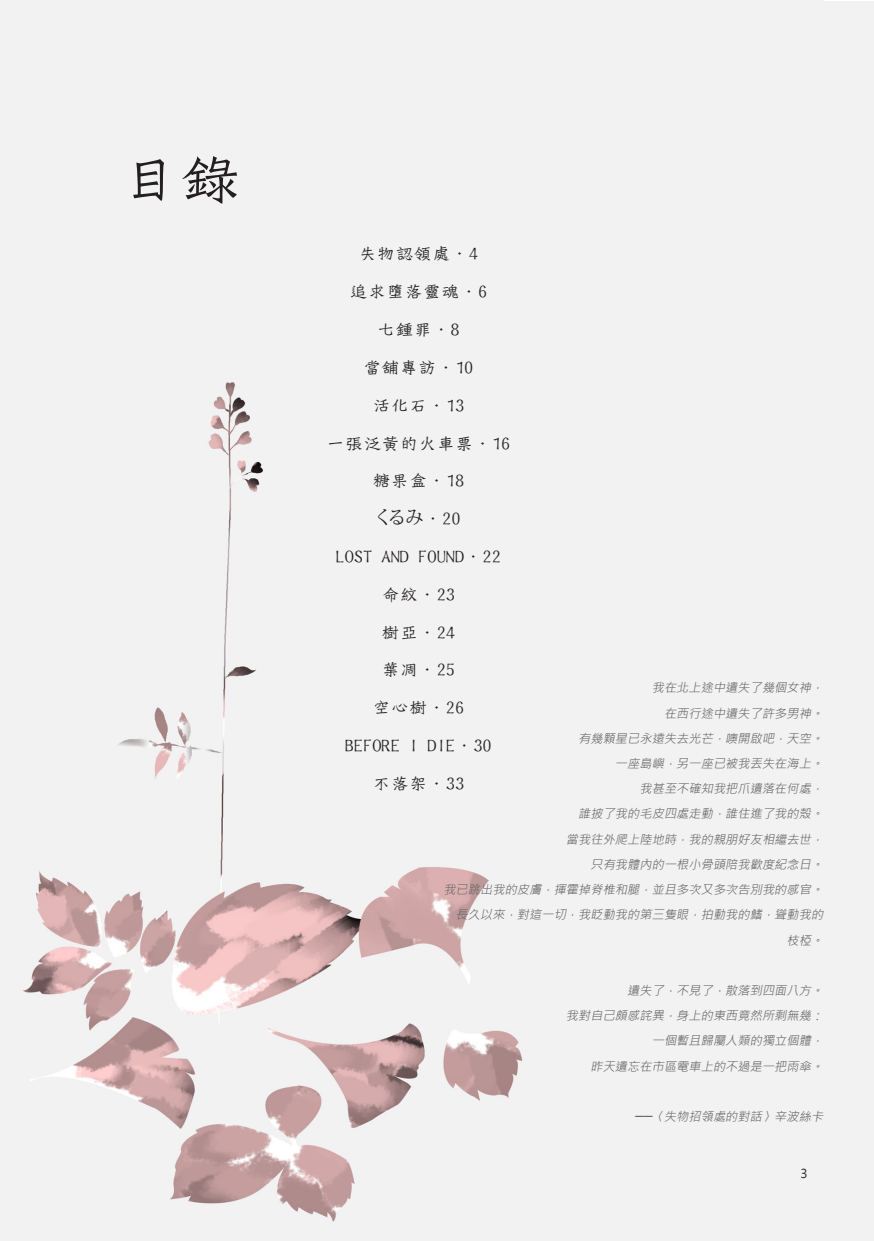
<style>
.page{position:relative;width:874px;height:1241px;background:#fff}
.page>*{position:absolute;margin:0;border:0;box-sizing:border-box;transform-origin:0 0}
.t1{font:61.25px "DF Tie Xian W3 WIN BF";color:#231f20}
.t2{font:18.38px "DF Tie Xian W3 WIN BF";color:#231f20}
.t3{font:18.38px "Koz Min Pr 6 N";color:#231f20}
.t4{font:italic 12.25px/25.2px "Microsoft Jheng Hei";color:#686868;text-align:right}
.t5{font:12.25px "Microsoft Jheng Hei";color:#231f20}
.s1{font-family:"DF Tie Xian W3 WIN BF"}
</style>
<div class="page">
<div style="left:815px;top:1px;width:58px;height:1239px;background:#f2f2f2"></div>
<img style="left:0;top:0;width:823px;height:1240px">
<p class="t1" style="left:119px;top:148px;width:124px">目錄</p>
<p class="t2" style="left:358px;top:244px;width:121px">失物認領處．4</p>
<p class="t2" style="left:349px;top:282px;width:139px">追求墮落靈魂．6</p>
<p class="t2" style="left:377px;top:320px;width:84px">七鍾罪．8</p>
<p class="t2" style="left:363px;top:358px;width:112px">當舖專訪．10</p>
<p class="t2" style="left:372px;top:396px;width:93px">活化石．13</p>
<p class="t2" style="left:326px;top:433px;width:185px">一張泛黃的火車票．16</p>
<p class="t2" style="left:372px;top:471px;width:93px">糖果盒．18</p>
<p class="t3" style="left:374px;top:507px;width:88px">くるみ<span class="s1">．20</span></p>
<p class="t2" style="left:335px;top:547px;width:167px">LOST AND FOUND．22</p>
<p class="t2" style="left:381px;top:585px;width:75px">命紋．23</p>
<p class="t2" style="left:381px;top:622px;width:75px">樹亞．24</p>
<p class="t2" style="left:381px;top:660px;width:75px">葉凋．25</p>
<p class="t2" style="left:372px;top:698px;width:93px">空心樹．26</p>
<p class="t2" style="left:344px;top:736px;width:148px">BEFORE I DIE．30</p>
<p class="t2" style="left:372px;top:774px;width:93px">不落架．33</p>
<p class="t4" style="left:651px;top:675px;width:176px">我在北上途中遺失了幾個女神，</p>
<p class="t4" style="left:663px;top:700px;width:163px">在西行途中遺失了許多男神。</p>
<p class="t4" style="left:578px;top:725px;width:249px">有幾顆星已永遠失去光芒，噢開啟吧，天空。</p>
<p class="t4" style="left:614px;top:750px;width:212px">一座島嶼，另一座已被我丟失在海上。</p>
<p class="t4" style="left:639px;top:776px;width:188px">我甚至不確知我把爪遺落在何處，</p>
<p class="t4" style="left:578px;top:801px;width:249px">誰披了我的毛皮四處走動，誰住進了我的殼。</p>
<p class="t4" style="left:565px;top:826px;width:261px">當我往外爬上陸地時，我的親朋好友相繼去世，</p>
<p class="t4" style="left:590px;top:851px;width:237px">只有我體內的一根小骨頭陪我歡度紀念日。</p>
<p class="t4" style="left:443px;top:876px;width:384px">我已跳出我的皮膚，揮霍掉脊椎和腿，並且多次又多次告別我的感官。</p>
<p class="t4" style="left:455px;top:902px;width:371px">長久以來，對這一切，我眨動我的第三隻眼，拍動我的鰭，聳動我的枝椏。</p>
<p class="t4" style="left:627px;top:977px;width:200px">遺失了，不見了，散落到四面八方。</p>
<p class="t4" style="left:565px;top:1002px;width:261px">我對自己頗感詫異，身上的東西竟然所剩無幾：</p>
<p class="t4" style="left:651px;top:1028px;width:176px">一個暫且歸屬人類的獨立個體，</p>
<p class="t4" style="left:590px;top:1053px;width:237px">昨天遺忘在市區電車上的不過是一把雨傘。</p>
<p class="t4" style="left:634px;top:1103px;width:193px">──〈失物招領處的對話〉辛波絲卡</p>
<p class="t5" style="left:800px;top:1165px;width:9px">3</p>
</div>
